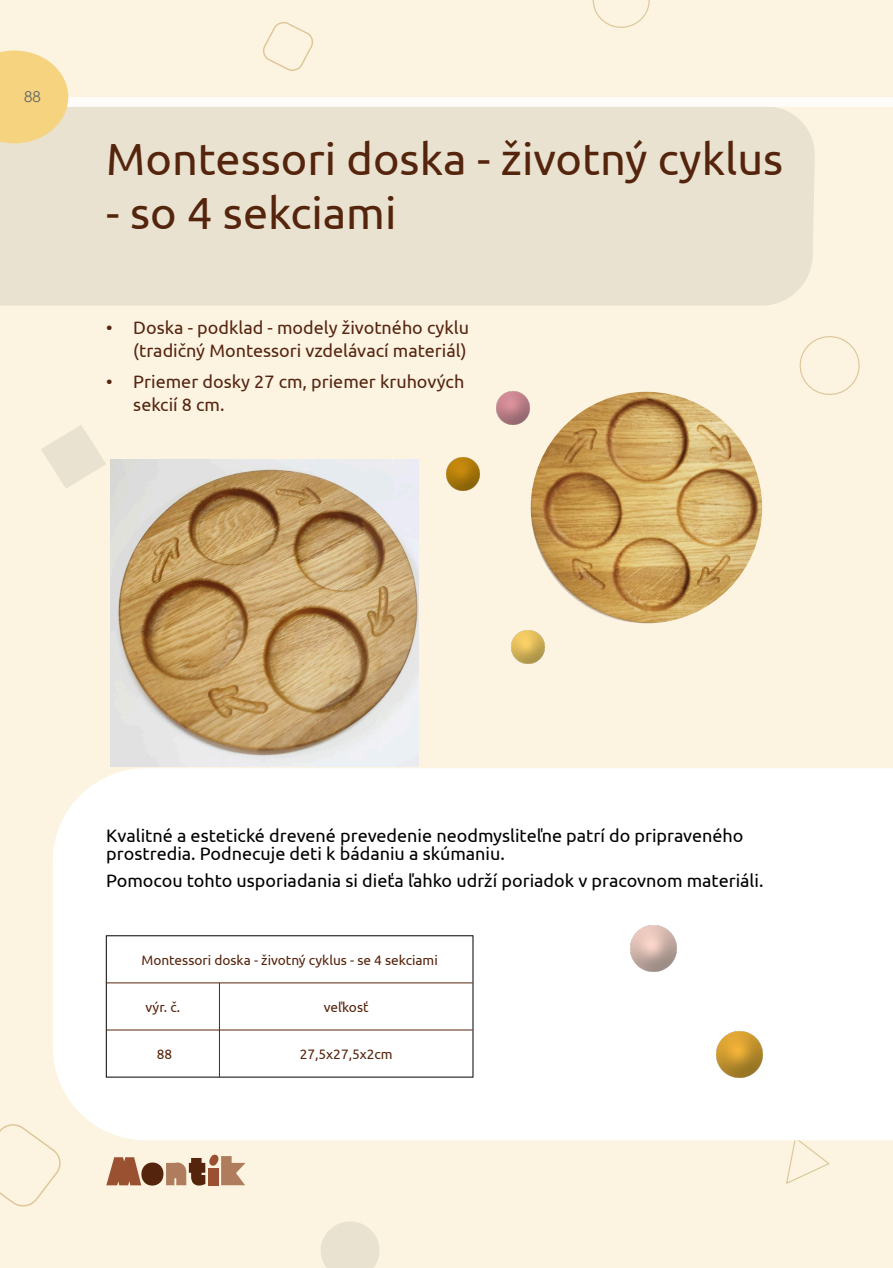
<style>
.page{position:relative;width:893px;height:1268px;background:#fff}
.page>*{position:absolute;margin:0;border:0;box-sizing:border-box;transform-origin:0 0}
.t1{font:45px "Ubuntu";color:#55240c}
.t2{font:18px/18px "Ubuntu";color:#000}
.t3{font:18px/22.5px "Ubuntu";color:#552511;text-align:right}
.t4{font:15px "Century Gothic";color:#666}
.t5{font:13.65px "Ubuntu";color:#55240c}
</style>
<div class="page">
<div style="left:0;top:0;width:893px;height:1267px;background:#fcf4e1"></div>
<svg style="left:799px;top:336px;width:61px;height:59px"></svg>
<svg style="left:321px;top:1221px;width:59px;height:46px"></svg>
<svg style="left:0;top:1124px;width:61px;height:83px"></svg>
<svg style="left:41px;top:425px;width:65px;height:63px"></svg>
<svg style="left:592px;top:0;width:58px;height:28px"></svg>
<svg style="left:263px;top:22px;width:51px;height:49px"></svg>
<svg style="left:786px;top:1140px;width:44px;height:44px"></svg>
<div style="left:0;top:106px;width:815px;height:199px;background:#e9e2d0"></div>
<div style="left:0;top:97px;width:893px;height:9px;background:#fefcf8"></div>
<svg style="left:106px;top:1154px;width:140px;height:31px"></svg>
<div style="left:53px;top:768px;width:840px;height:372px;background:#fff"></div>
<svg style="left:0;top:50px;width:126px;height:93px"></svg>
<div style="left:107px;top:936px;width:366px;height:140px;background:#fff"></div>
<hr style="left:106px;top:935px;width:1px;height:142px;background:#000">
<hr style="left:473px;top:935px;width:1px;height:142px;background:#000">
<hr style="left:219px;top:982px;width:1px;height:94px;background:#55240c">
<hr style="left:106px;top:935px;width:367px;height:1px;background:#000">
<hr style="left:106px;top:1076px;width:367px;height:1px;background:#000">
<hr style="left:107px;top:982px;width:366px;height:1px;background:#55240c">
<hr style="left:107px;top:1029px;width:366px;height:1px;background:#55240c">
<img style="left:111px;top:459px;width:308px;height:306px">
<img style="left:631px;top:925px;width:45px;height:46px">
<img style="left:716px;top:1030px;width:46px;height:46px">
<img style="left:497px;top:391px;width:33px;height:34px">
<img style="left:512px;top:630px;width:33px;height:33px">
<img style="left:446px;top:458px;width:33px;height:33px">
<img style="left:531px;top:392px;width:231px;height:231px;border-radius:50%">
<p class="t4" style="left:24px;top:91px;width:18px">88</p>
<h1 class="t1" style="left:106px;top:140px;width:678px">Montessori doska - životný cyklus</h1>
<h1 class="t1" style="left:106px;top:194px;width:292px">- so 4 sekciami</h1>
<p class="t3" style="left:106px;top:318px;width:364px">• Doska - podklad - modely životného cyklu (tradičný Montessori vzdelávací materiál)</p>
<p class="t3" style="left:133px;top:372px;width:332px;text-align:left;text-indent:-27px">• Priemer dosky 27 cm, priemer kruhových sekcií 8 cm.</p>
<p class="t2" style="left:106px;top:827px;width:639px">Kvalitné a estetické drevené prevedenie neodmysliteľne patrí do pripraveného prostredia. Podnecuje deti k bádaniu a skúmaniu.</p>
<p class="t2" style="left:106px;top:872px;width:659px">Pomocou tohto usporiadania si dieťa ľahko udrží poriadok v pracovnom materiáli.</p>
<p class="t5" style="left:141px;top:953px;width:298px">Montessori doska - životný cyklus - se 4 sekciami</p>
<p class="t5" style="left:145px;top:1000px;width:36px">výr. č.</p>
<p class="t5" style="left:324px;top:1000px;width:46px">veľkosť</p>
<p class="t5" style="left:157px;top:1048px;width:17px">88</p>
<p class="t5" style="left:300px;top:1048px;width:94px">27,5x27,5x2cm</p>
</div>
